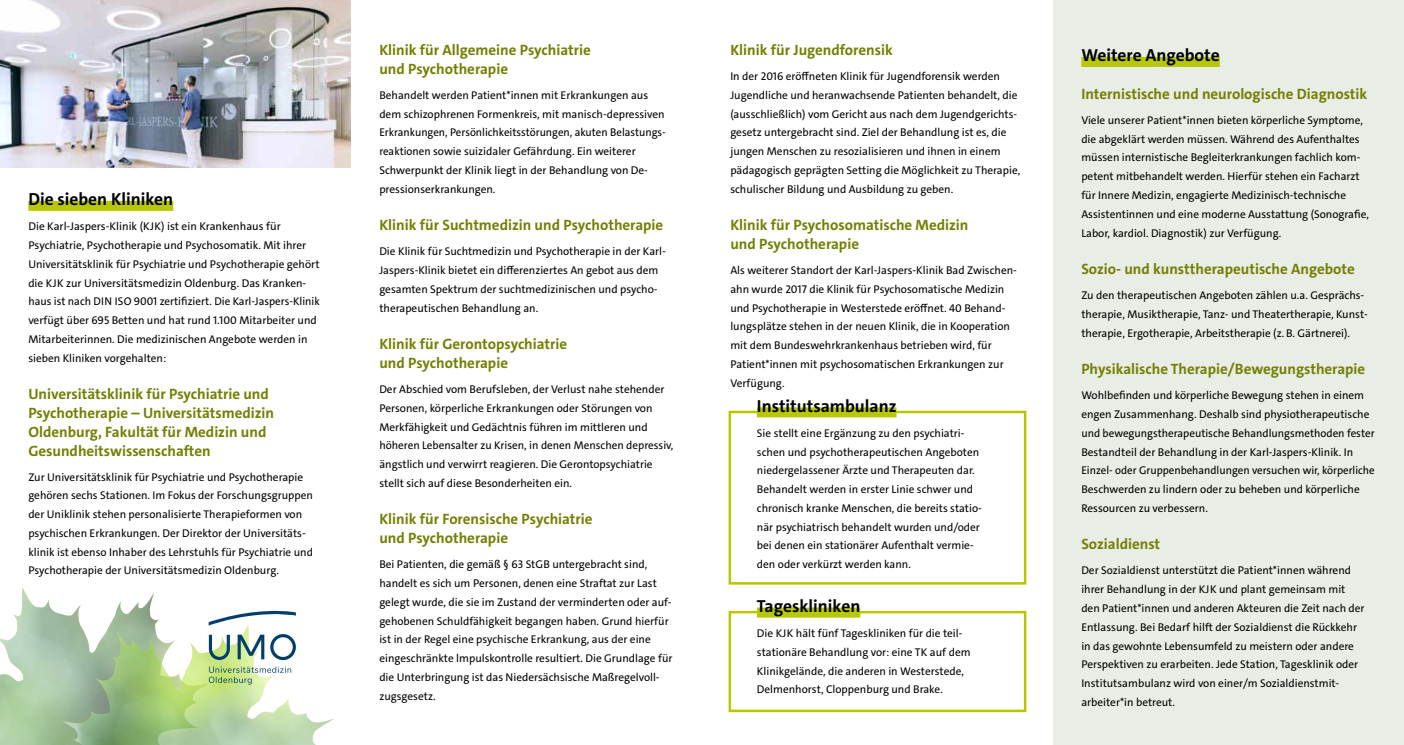
<style>
.page{position:relative;width:1404px;height:745px;background:#fff}
.page>*{position:absolute;margin:0;border:0;box-sizing:border-box;transform-origin:0 0}
.t1{font:700 17.5px "The Sans";color:#000}
.t2{font:700 15px/18.8px "The Sans";color:#738003}
.t3{font:11.25px/18.8px "The Sans";color:#000}
</style>
<div class="page">
<div style="left:1052px;top:0;width:351px;height:744px;background:#e8ede5"></div>
<div style="left:1081px;top:57px;width:138px;height:10px;background:#b7c800"></div>
<div style="left:28px;top:201px;width:145px;height:10px;background:#b7c800"></div>
<div style="left:728px;top:410px;width:298px;height:174px;border:2px solid #b7c800"></div>
<div style="left:728px;top:610px;width:298px;height:101px;border:2px solid #b7c800"></div>
<div style="left:756px;top:407px;width:140px;height:10px;background:#b7c800"></div>
<div style="left:756px;top:607px;width:104px;height:10px;background:#b7c800"></div>
<img style="left:0;top:0;width:351px;height:168px">
<svg style="left:0;top:587px;width:334px;height:157px"></svg>
<h1 class="t1" style="left:28px;top:188px;width:146px">Die sieben Kliniken</h1>
<p class="t3" style="left:28px;top:217px;width:293px">Die Karl-Jaspers-Klinik (KJK) ist ein Krankenhaus für Psychiatrie, Psychotherapie und Psychosomatik. Mit ihrer Universitätsklinik für Psychiatrie und Psychotherapie gehört die KJK zur Universitätsmedizin Oldenburg. Das Kranken&shy;haus ist nach DIN ISO 9001 zertifiziert. Die Karl-Jaspers-Klinik verfügt über 695 Betten und hat rund 1.100 Mitarbeiter und Mitarbeiterinnen. Die medizinischen Angebote werden in sieben Kliniken vorgehalten:</p>
<h2 class="t2" style="left:28px;top:384px;width:247px">Universitätsklinik für Psychiatrie und Psychotherapie – Universitätsmedizin Oldenburg, Fakultät für Medizin und Gesundheitswissenschaften</h2>
<p class="t3" style="left:28px;top:467px;width:286px">Zur Universitätsklinik für Psychiatrie und Psychotherapie gehören sechs Stationen. Im Fokus der Forschungsgruppen der Uniklinik stehen personalisierte Therapieformen von psychischen Erkrankungen. Der Direktor der Universitäts&shy;klinik ist ebenso Inhaber des Lehrstuhls für Psychiatrie und Psychotherapie der Universitätsmedizin Oldenburg.</p>
<h2 class="t2" style="left:379px;top:41px;width:213px">Klinik für Allgemeine Psychiatrie und Psychotherapie</h2>
<p class="t3" style="left:379px;top:86px;width:288px">Behandelt werden Patient*innen mit Erkrankungen aus dem schizophrenen Formenkreis, mit manisch-depressiven Erkrankungen, Persönlichkeitsstörungen, akuten Belastungs&shy;reaktionen sowie suizidaler Gefährdung. Ein weiterer Schwerpunkt der Klinik liegt in der Behandlung von De&shy;pressionserkrankungen.</p>
<h2 class="t2" style="left:379px;top:216px;width:285px">Klinik für Suchtmedizin und Psychotherapie</h2>
<p class="t3" style="left:379px;top:242px;width:288px">Die Klinik für Suchtmedizin und Psychotherapie in der Karl-Jaspers-Klinik bietet ein differenziertes An gebot aus dem gesamten Spektrum der suchtmedizinischen und psycho&shy;therapeutischen Behandlung an.</p>
<h2 class="t2" style="left:379px;top:334px;width:189px">Klinik für Gerontopsychiatrie und Psychotherapie</h2>
<p class="t3" style="left:379px;top:379px;width:295px">Der Abschied vom Berufsleben, der Verlust nahe stehender Personen, körperliche Erkrankungen oder Störungen von Merkfähigkeit und Gedächtnis führen im mittleren und höheren Lebensalter zu Krisen, in denen Menschen depressiv, ängstlich und verwirrt reagieren. Die Gerontopsychiatrie stellt sich auf diese Besonderheiten ein.</p>
<h2 class="t2" style="left:379px;top:509px;width:215px">Klinik für Forensische Psychiatrie und Psychotherapie</h2>
<p class="t3" style="left:379px;top:554px;width:294px">Bei Patienten, die gemäß § 63 StGB untergebracht sind, handelt es sich um Personen, denen eine Straftat zur Last gelegt wurde, die sie im Zustand der verminderten oder auf&shy;gehobenen Schuldfähigkeit begangen haben. Grund hierfür ist in der Regel eine psychische Erkrankung, aus der eine eingeschränkte lmpulskontrolle resultiert. Die Grundlage für die Unterbringung ist das Niedersächsische Maßregelvoll&shy;zugsgesetz.</p>
<h2 class="t2" style="left:730px;top:41px;width:164px">Klinik für Jugendforensik</h2>
<p class="t3" style="left:730px;top:67px;width:291px">In der 2016 eröffneten Klinik für Jugendforensik werden Jugendliche und heranwachsende Patienten behandelt, die (ausschließlich) vom Gericht aus nach dem Jugendgerichts&shy;gesetz untergebracht sind. Ziel der Behandlung ist es, die jungen Menschen zu resozialisieren und ihnen in einem pädagogisch geprägten Setting die Möglichkeit zu Therapie, schulischer Bildung und Ausbildung zu geben.</p>
<h2 class="t2" style="left:730px;top:216px;width:239px">Klinik für Psychosomatische Medizin und Psychotherapie</h2>
<p class="t3" style="left:730px;top:261px;width:288px">Als weiterer Standort der Karl-Jaspers-Klinik Bad Zwischen&shy;ahn wurde 2017 die Klinik für Psychosomatische Medizin und Psychotherapie in Westerstede eröffnet. 40 Behand&shy;lungsplätze stehen in der neuen Klinik, die in Kooperation mit dem Bundeswehrkrankenhaus betrieben wird, für Patient*innen mit psychosomatischen Erkrankungen zur Verfügung.</p>
<h1 class="t1" style="left:756px;top:394px;width:141px">Institutsambulanz</h1>
<p class="t3" style="left:756px;top:423px;width:226px">Sie stellt eine Ergänzung zu den psychiatri&shy;schen und psychotherapeutischen Angeboten niedergelassener Ärzte und Therapeuten dar.<br>Behandelt werden in erster Linie schwer und chronisch kranke Menschen, die bereits statio&shy;när psychiatrisch behandelt wurden und/oder bei denen ein stationärer Aufenthalt vermie&shy;den oder verkürzt werden kann.</p>
<h1 class="t1" style="left:756px;top:594px;width:105px">Tageskliniken</h1>
<p class="t3" style="left:756px;top:623px;width:215px">Die KJK hält fünf Tageskliniken für die teil&shy;stationäre Behandlung vor: eine TK auf dem Klinikgelände, die anderen in Westerstede, Delmenhorst, Cloppenburg und Brake.</p>
<h1 class="t1" style="left:1081px;top:44px;width:140px">Weitere Angebote</h1>
<h2 class="t2" style="left:1081px;top:84px;width:287px">Internistische und neurologische Diagnostik</h2>
<p class="t3" style="left:1081px;top:111px;width:289px">Viele unserer Patient*innen bieten körperliche Symptome, die abgeklärt werden müssen. Während des Aufenthaltes müssen internistische Begleiterkrankungen fachlich kom&shy;petent mitbehandelt werden. Hierfür stehen ein Facharzt für Innere Medizin, engagierte Medizinisch-technische Assistentinnen und eine moderne Ausstattung (Sonografie, Labor, kardiol. Diagnostik) zur Verfügung.</p>
<h2 class="t2" style="left:1081px;top:259px;width:275px">Sozio- und kunsttherapeutische Angebote</h2>
<p class="t3" style="left:1081px;top:286px;width:288px">Zu den therapeutischen Angeboten zählen u.a. Gesprächs&shy;therapie, Musiktherapie, Tanz- und Theatertherapie, Kunst&shy;therapie, Ergotherapie, Arbeitstherapie (z. B. Gärtnerei).</p>
<h2 class="t2" style="left:1081px;top:359px;width:285px">Physikalische Therapie/Bewegungstherapie</h2>
<p class="t3" style="left:1081px;top:386px;width:295px">Wohlbefinden und körperliche Bewegung stehen in einem engen Zusammenhang. Deshalb sind physiotherapeutische und bewegungstherapeutische Behandlungsmethoden fester Bestandteil der Behandlung in der Karl-Jaspers-Klinik. In Einzel- oder Gruppenbehandlungen versuchen wir, körperliche Beschwerden zu lindern oder zu beheben und körperliche Ressourcen zu verbessern.</p>
<h2 class="t2" style="left:1081px;top:534px;width:80px">Sozialdienst</h2>
<p class="t3" style="left:1081px;top:561px;width:285px">Der Sozialdienst unterstützt die Patient*innen während ihrer Behandlung in der KJK und plant gemeinsam mit den Patient*innen und anderen Akteuren die Zeit nach der Entlassung. Bei Bedarf hilft der Sozialdienst die Rückkehr in das gewohnte Lebensumfeld zu meistern oder andere Perspektiven zu erarbeiten. Jede Station, Tagesklinik oder Institutsambulanz wird von einer/m Sozialdienstmit&shy;arbeiter*in betreut.</p>
</div>
